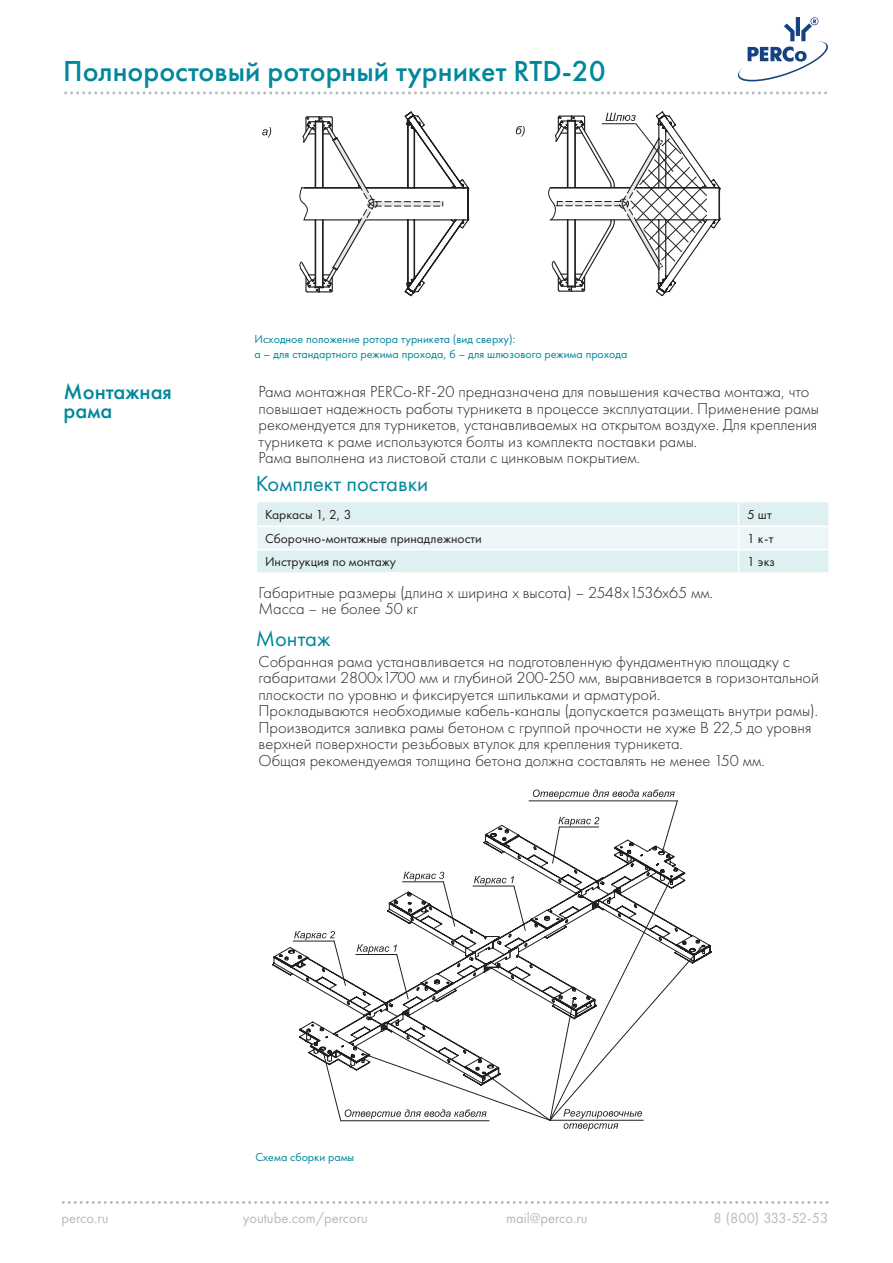
<style>
.page{position:relative;width:893px;height:1263px;background:#fff}
.page>*{position:absolute;margin:0;border:0;box-sizing:border-box;transform-origin:0 0}
.ТОЗ_Заголовок_раздел{font:500 30px "Futura New";color:#00879b}
.Система_Выделение_в{font:22.5px "Futura New";color:#00879b}
.ТОЗ_заголовки_в_текс{font:500 22.5px/19.5px "Futura New";color:#00879b}
.ТОЗ_Список{font:300 16.5px/16.5px "Futura New";color:#231f20}
.t1{font:15px "Futura New";color:#b3bbbe}
.t2{font:15px "Futura New";letter-spacing:-.025em;color:#b3bbbe}
.Таблица_текст_futura{font:13.5px "Futura New";color:#231f20}
.ТОЗ_подпись_к_картин{font:12px "Futura New";color:#00879b}
</style>
<div class="page">
<svg style="left:66px;top:91px;width:754px;height:3px"></svg>
<svg style="left:63px;top:1201px;width:758px;height:3px"></svg>
<svg style="left:738px;top:18px;width:90px;height:64px"></svg>
<svg style="left:262px;top:127px;width:9px;height:11px"></svg>
<svg style="left:516px;top:126px;width:9px;height:11px"></svg>
<svg style="left:299px;top:111px;width:171px;height:186px"></svg>
<svg style="left:548px;top:111px;width:173px;height:186px"></svg>
<svg style="left:257px;top:502px;width:571px;height:71px;background:#e4f2f4"></svg>
<svg style="left:272px;top:825px;width:440px;height:151px"></svg>
<hr style="left:293px;top:941px;width:41px;height:1px;background:#231f20">
<svg style="left:294px;top:872px;width:408px;height:259px"></svg>
<hr style="left:529px;top:801px;width:148px;height:1px;background:#231f20">
<svg style="left:533px;top:789px;width:145px;height:75px"></svg>
<p class="ТОЗ_Заголовок_раздел" style="left:63px;top:53px;width:544px">Полноростовый роторный турникет RTD-20</p>
<p class="ТОЗ_подпись_к_картин" style="left:254px;top:332px;width:262px">Исходное положение ротора турникета (вид сверху):</p>
<p class="ТОЗ_подпись_к_картин" style="left:254px;top:347px;width:374px">а – для стандартного режима прохода, б – для шлюзового режима прохода</p>
<p class="ТОЗ_заголовки_в_текс" style="left:64px;top:381px;width:110px">Монтажная рама</p>
<p class="ТОЗ_Список" style="left:259px;top:384px;width:562px">Рама монтажная PERCo-RF-20 предназначена для повышения качества монтажа, что повышает надежность работы турникета в процессе эксплуатации. Применение рамы рекомендуется для турникетов, устанавливаемых на открытом воздухе. Для крепления турникета к раме используются болты из комплекта поставки рамы.</p>
<p class="ТОЗ_Список" style="left:259px;top:450px;width:383px">Рама выполнена из листовой стали с цинковым покрытием.</p>
<p class="Система_Выделение_в" style="left:256px;top:471px;width:174px">Комплект поставки</p>
<p class="Таблица_текст_futura" style="left:265px;top:506px;width:88px">Каркасы 1, 2, 3</p>
<p class="Таблица_текст_futura" style="left:747px;top:506px;width:26px">5 шт</p>
<p class="Таблица_текст_futura" style="left:265px;top:530px;width:218px">Сборочно-монтажные принадлежности</p>
<p class="Таблица_текст_futura" style="left:747px;top:530px;width:28px">1 к-т</p>
<p class="Таблица_текст_futura" style="left:265px;top:554px;width:133px">Инструкция по монтажу</p>
<p class="Таблица_текст_futura" style="left:747px;top:554px;width:29px">1 экз</p>
<p class="ТОЗ_Список" style="left:259px;top:584px;width:456px">Габаритные размеры (длина х ширина х высота) – 2548х1536х65 мм.</p>
<p class="ТОЗ_Список" style="left:259px;top:600px;width:161px">Масса – не более 50 кг</p>
<p class="Система_Выделение_в" style="left:256px;top:625px;width:76px">Монтаж</p>
<p class="ТОЗ_Список" style="left:259px;top:653px;width:562px">Собранная рама устанавливается на подготовленную фундаментную площадку с габаритами 2800х1700 мм и глубиной 200-250 мм, выравнивается в горизонтальной плоскости по уровню и фиксируется шпильками и арматурой.</p>
<p class="ТОЗ_Список" style="left:259px;top:702px;width:561px">Прокладываются необходимые кабель-каналы (допускается размещать внутри рамы).</p>
<p class="ТОЗ_Список" style="left:259px;top:719px;width:554px">Производится заливка рамы бетоном с группой прочности не хуже В 22,5 до уровня верхней поверхности резьбовых втулок для крепления турникета.</p>
<p class="ТОЗ_Список" style="left:259px;top:752px;width:508px">Общая рекомендуемая толщина бетона должна составлять не менее 150 мм.</p>
<p class="ТОЗ_подпись_к_картин" style="left:255px;top:1150px;width:101px">Схема сборки рамы</p>
<p class="t1" style="left:62px;top:1209px;width:49px">perco.ru</p>
<p class="t1" style="left:243px;top:1209px;width:127px">youtube.com/percoru</p>
<p class="t1" style="left:506px;top:1209px;width:83px">mail@perco.ru</p>
<p class="t2" style="left:713px;top:1209px;width:116px">8 (800) 333-52-53</p>
</div>
